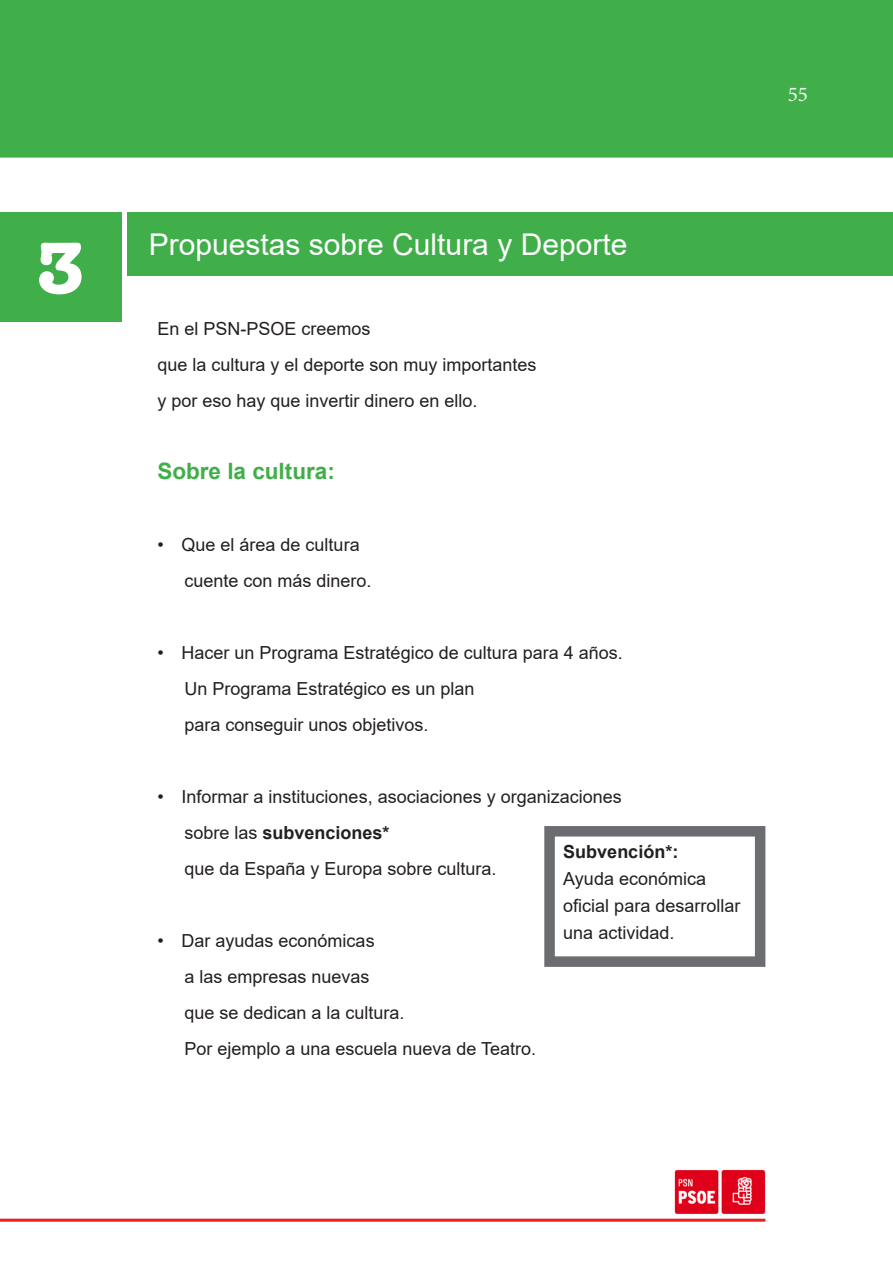
<style>
.page{position:relative;width:893px;height:1263px;background:#fff}
.page>*{position:absolute;margin:0;border:0;box-sizing:border-box;transform-origin:0 0}
.t1{font:700 75px "American Typewriter";color:#fff}
.t2{font:30px "Arial";color:#fff}
.propuestas{font:700 22.5px "Arial";color:#40ae49}
.t3{font:21px "Minion Pro";color:#fff}
._13_35{font:18px/27px "Arial";color:#231f20}
._13_35-2{font:700 18px "Arial";color:#231f20}
.s1{font-weight:400}
</style>
<div class="page">
<img style="left:675px;top:1169px;width:90px;height:45px">
<hr style="left:0;top:1219px;width:765px;height:3px;background:#ee1d23">
<div style="left:5px;top:5px;width:883px;height:147px;background:#40ae49"></div>
<div style="left:0;top:0;width:893px;height:158px;border:10px solid #40ae49"></div>
<div style="left:128px;top:213px;width:765px;height:63px;background:#40ae49"></div>
<div style="left:0;top:213px;width:121px;height:109px;background:#40ae49"></div>
<div style="left:544px;top:826px;width:221px;height:141px;border:10px solid #6c6d70"></div>
<p class="t1" style="left:36px;top:222px;width:51px">3</p>
<p class="t3" style="left:788px;top:80px;width:22px">55</p>
<p class="t2" style="left:149px;top:224px;width:480px">Propuestas sobre Cultura y Deporte</p>
<p class="_13_35" style="left:157px;top:315px;width:215px">En el PSN-PSOE creemos</p>
<p class="_13_35" style="left:157px;top:351px;width:381px">que la cultura y el deporte son muy importantes</p>
<p class="_13_35" style="left:157px;top:387px;width:322px">y por eso hay que invertir dinero en ello.</p>
<p class="propuestas" style="left:157px;top:455px;width:179px">Sobre la cultura:</p>
<p class="_13_35" style="left:157px;top:531px;width:204px">• Que el área de cultura</p>
<p class="_13_35" style="left:184px;top:567px;width:189px">cuente con más dinero.</p>
<p class="_13_35" style="left:157px;top:639px;width:467px">• Hacer un Programa Estratégico de cultura para 4 años.</p>
<p class="_13_35" style="left:184px;top:675px;width:292px">Un Programa Estratégico es un plan</p>
<p class="_13_35" style="left:184px;top:711px;width:246px">para conseguir unos objetivos.</p>
<p class="_13_35" style="left:157px;top:783px;width:466px">• Informar a instituciones, asociaciones y organizaciones</p>
<p class="_13_35-2" style="left:184px;top:820px;width:207px"><span class="s1">sobre las</span> subvenciones*</p>
<p class="_13_35" style="left:184px;top:855px;width:314px">que da España y Europa sobre cultura.</p>
<p class="_13_35-2" style="left:563px;top:839px;width:117px">Subvención*:</p>
<p class="_13_35" style="left:563px;top:865px;width:179px">Ayuda económica oficial para desarrollar una actividad.</p>
<p class="_13_35" style="left:157px;top:927px;width:219px">• Dar ayudas económicas</p>
<p class="_13_35" style="left:184px;top:963px;width:187px">a las empresas nuevas</p>
<p class="_13_35" style="left:184px;top:999px;width:222px">que se dedican a la cultura.</p>
<p class="_13_35" style="left:184px;top:1035px;width:353px">Por ejemplo a una escuela nueva de Teatro.</p>
</div>
